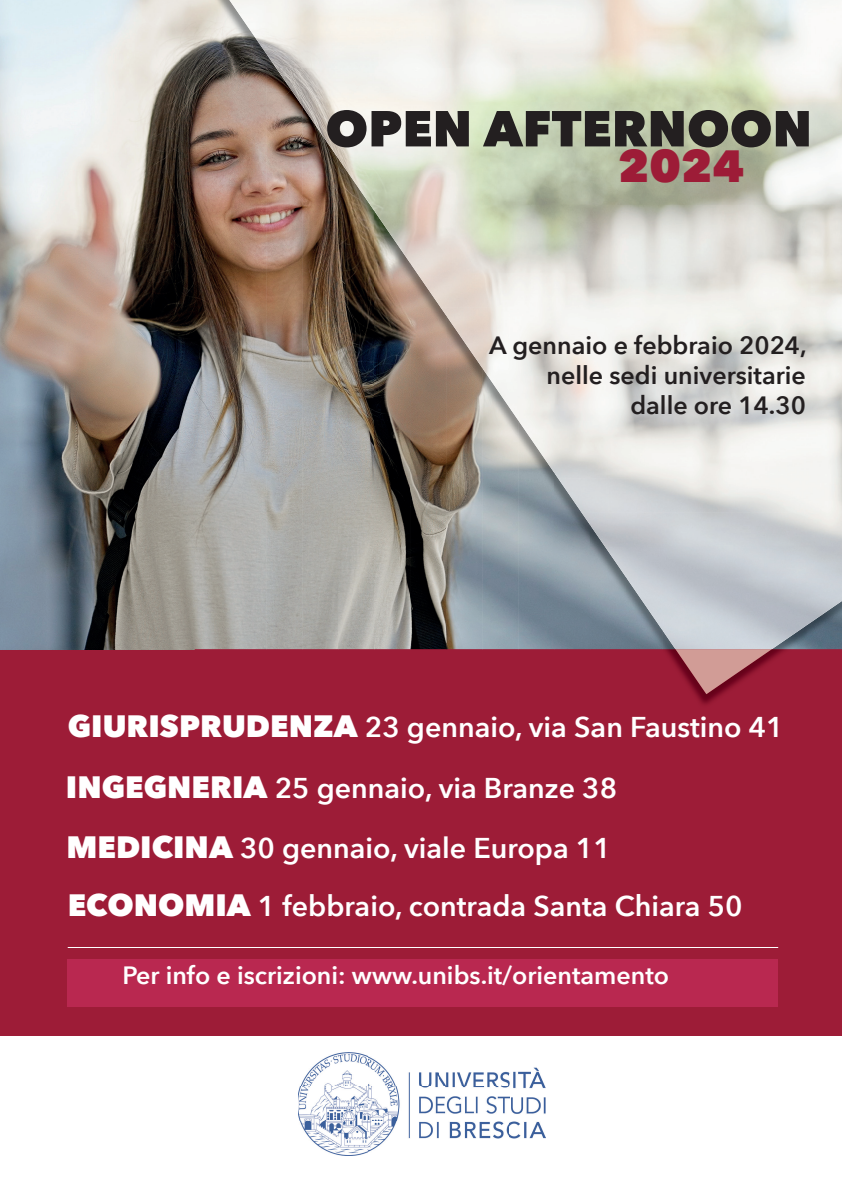
<style>
.page{position:relative;width:842px;height:1191px;background:#fff}
.page>*{position:absolute;margin:0;border:0;box-sizing:border-box;transform-origin:0 0}
.t1{font:800 50px "Avenir Next";color:#231f20}
.t2{font:800 45px "Avenir Next";color:#9d1c37}
.t3{font:600 28.6px "Avenir Next";color:#fff}
.t4{font:600 25px/30px "Avenir Next";color:#231f20;text-align:right}
.t5{font:600 25px "Avenir Next";color:#fff}
.s1{font-weight:800;font-size:30.8px}
</style>
<div class="page">
<div style="left:0;top:649px;width:842px;height:386px;background:#9d1c37"></div>
<img style="left:0;top:0;width:266px;height:649px">
<img style="left:195px;top:649px;width:647px;height:56px">
<img style="left:266px;top:69px;width:36px;height:580px">
<img style="left:302px;top:171px;width:36px;height:478px">
<img style="left:338px;top:171px;width:36px;height:478px">
<img style="left:374px;top:273px;width:36px;height:376px">
<img style="left:410px;top:273px;width:36px;height:376px">
<img style="left:446px;top:376px;width:36px;height:273px">
<img style="left:482px;top:376px;width:36px;height:273px">
<img style="left:554px;top:479px;width:36px;height:170px">
<img style="left:590px;top:547px;width:36px;height:102px">
<img style="left:626px;top:615px;width:26px;height:34px">
<img style="left:821px;top:615px;width:21px;height:34px">
<svg style="left:675px;top:649px;width:97px;height:45px"></svg>
<img style="left:229px;top:0;width:613px;height:69px">
<img style="left:276px;top:68px;width:566px;height:35px">
<img style="left:299px;top:102px;width:543px;height:69px">
<img style="left:346px;top:170px;width:496px;height:35px">
<img style="left:370px;top:205px;width:472px;height:68px">
<img style="left:441px;top:307px;width:401px;height:69px">
<img style="left:511px;top:410px;width:331px;height:69px">
<img style="left:558px;top:478px;width:284px;height:35px">
<img style="left:581px;top:512px;width:261px;height:35px">
<img style="left:605px;top:546px;width:237px;height:69px">
<img style="left:652px;top:615px;width:169px;height:34px">
<img style="left:298px;top:1053px;width:247px;height:102px">
<hr style="left:68px;top:947px;width:710px;height:1px;background:#fff">
<div style="left:68px;top:958px;width:710px;height:48px;background:#b92850"></div>
<h1 class="t1" style="left:325px;top:98px;width:488px">OPEN AFTERNOON</h1>
<h2 class="t2" style="left:618px;top:138px;width:127px">2024</h2>
<p class="t4" style="left:489px;top:330px;width:319px">A gennaio e febbraio 2024, nelle sedi universitarie dalle ore 14.30</p>
<p class="t3" style="left:68px;top:709px;width:717px"><span class="s1">GIURISPRUDENZA</span> 23 gennaio, via San Faustino 41</p>
<p class="t3" style="left:66px;top:770px;width:553px"><span class="s1">INGEGNERIA</span> 25 gennaio, via Branze 38</p>
<p class="t3" style="left:66px;top:830px;width:546px"><span class="s1">MEDICINA</span> 30 gennaio, viale Europa 11</p>
<p class="t3" style="left:68px;top:888px;width:676px"><span class="s1">ECONOMIA</span> 1 febbraio, contrada Santa Chiara 50</p>
<p class="t5" style="left:122px;top:959px;width:548px">Per info e iscrizioni: www.unibs.it/orientamento</p>
</div>
